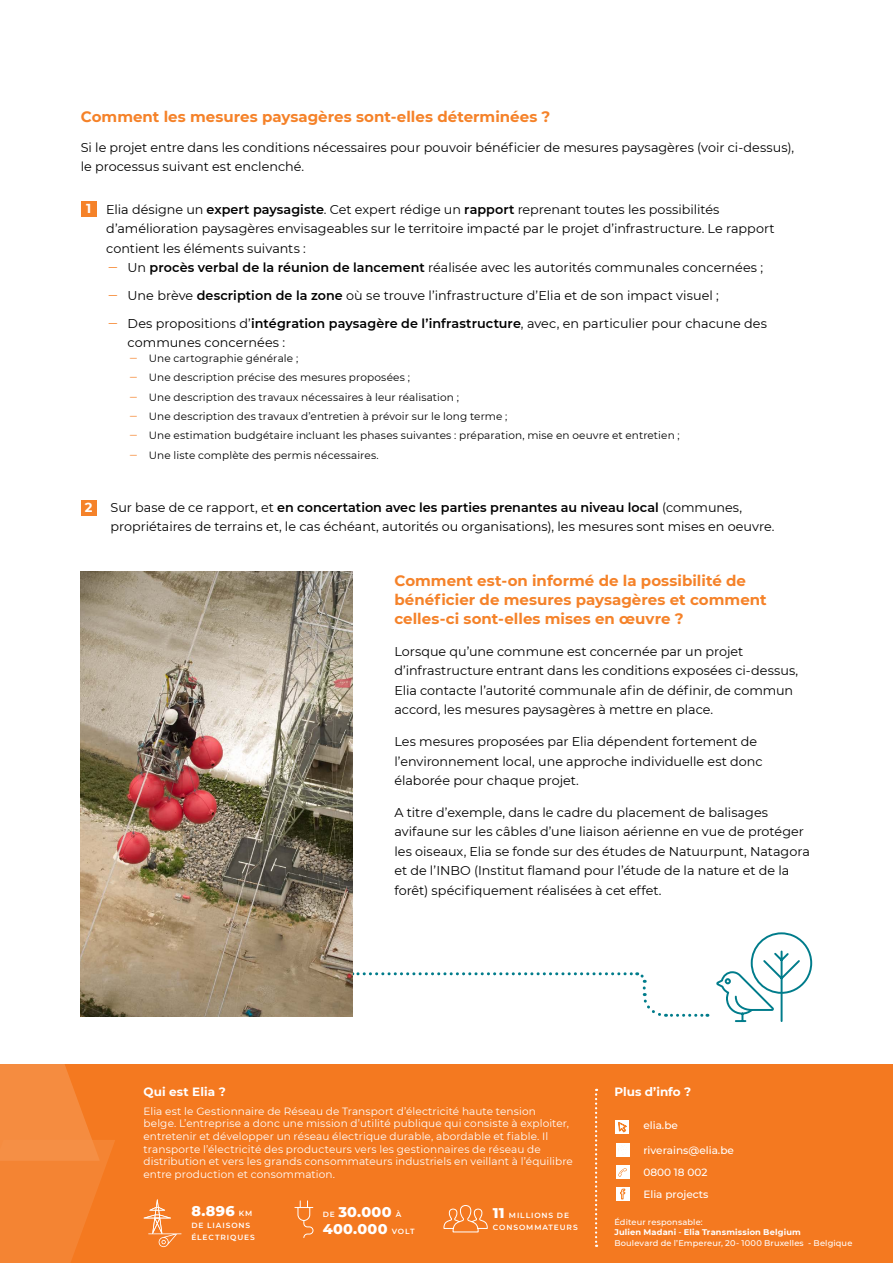
<style>
.page{position:relative;width:893px;height:1263px;background:#fff}
.page>*{position:absolute;margin:0;border:0;box-sizing:border-box;transform-origin:0 0}
.t1{font:700 15px/18.8px "Montserrat";letter-spacing:.005em;color:#f58229}
.t2{font:800 14.4px/17.2px "Montserrat";letter-spacing:.02em;color:#fff}
.t3{font:700 13.05px "Montserrat";color:#fff}
.t4{font:12.75px/19.4px "Montserrat";color:#000}
.t5{font:700 12px "Montserrat";letter-spacing:.01em;color:#fff}
.t6{font:10.5px/12.6px "Montserrat";letter-spacing:.01em;color:#fff}
.t7{font:10.5px/19.2px "Montserrat";letter-spacing:.01em;color:#000}
.t8{font:500 10.5px/22.8px "Montserrat";color:#fff}
.t9{font:500 8.25px/10.5px "Montserrat";letter-spacing:.015em;color:#fff}
.t10{font:600 7.5px/12px "Montserrat";letter-spacing:.12em;color:#fff}
.s1{font-weight:600}
.s2{color:#f58229}
.s3{font-weight:600;font-size:7.5px}
.s4{font-weight:800;font-size:14.4px}
.s5{font-weight:700}
</style>
<div class="page">
<div style="left:0;top:1064px;width:893px;height:199px;background:#f47920"></div>
<svg style="left:0;top:964px;width:115px;height:299px"></svg>
<svg style="left:595px;top:1089px;width:2px;height:158px"></svg>
<div style="left:616px;top:1143px;width:14px;height:14px;background:#fff"></div>
<div style="left:616px;top:1165px;width:14px;height:14px;background:#fff"></div>
<svg style="left:618px;top:1168px;width:9px;height:9px"></svg>
<div style="left:615px;top:1120px;width:14px;height:14px;background:#fff"></div>
<svg style="left:618px;top:1122px;width:8px;height:11px"></svg>
<div style="left:616px;top:1187px;width:14px;height:14px;background:#fff"></div>
<svg style="left:620px;top:1188px;width:5px;height:11px"></svg>
<svg style="left:144px;top:1199px;width:37px;height:48px"></svg>
<svg style="left:443px;top:1205px;width:45px;height:28px"></svg>
<svg style="left:294px;top:1200px;width:20px;height:38px"></svg>
<svg style="left:352px;top:972px;width:356px;height:45px"></svg>
<div style="left:81px;top:201px;width:15px;height:16px;background:#f58229"></div>
<div style="left:81px;top:500px;width:15px;height:16px;background:#f58229"></div>
<svg style="left:716px;top:932px;width:97px;height:91px"></svg>
<img style="left:81px;top:572px;width:271px;height:445px">
<p class="t1" style="left:81px;top:106px;width:471px">Comment les mesures paysagères sont-elles déterminées ?</p>
<p class="t4" style="left:81px;top:137px;width:715px">Si le projet entre dans les conditions nécessaires pour pouvoir bénéficier de mesures paysagères (voir ci-dessus), le processus suivant est enclenché.</p>
<p class="t4" style="left:106px;top:199px;width:670px">Elia désigne un <span class="s1">expert paysagiste</span>. Cet expert rédige un <span class="s1">rapport</span> reprenant toutes les possibilités d’amélioration paysagères envisageables sur le territoire impacté par le projet d’infrastructure. Le rapport contient les éléments suivants :<br><span class="s2">ݖ</span> Un <span class="s1">procès verbal de la réunion de lancement</span> réalisée avec les autorités communales concernées ;</p>
<p class="t4" style="left:108px;top:281px;width:660px;line-height:27.9px"><span class="s2">ݖ</span> Une brève <span class="s1">description de la zone</span> où se trouve l’infrastructure d’Elia et de son impact visuel ;<br><span class="s2">ݖ</span> Des propositions d’<span class="s1">intégration paysagère de l’infrastructure</span>, avec, en particulier pour chacune des</p>
<p class="t4" style="left:128px;top:333px;width:159px">communes concernées :</p>
<p class="t7" style="left:130px;top:348px;width:552px"><span class="s2">ݖ</span> Une cartographie générale ;<br><span class="s2">ݖ</span> Une description précise des mesures proposées ;<br><span class="s2">ݖ</span> Une description des travaux nécessaires à leur réalisation ;<br><span class="s2">ݖ</span> Une description des travaux d’entretien à prévoir sur le long terme ;<br><span class="s2">ݖ</span> Une estimation budgétaire incluant les phases suivantes : préparation, mise en oeuvre et entretien ; <span class="s2">ݖ</span> Une liste complète des permis nécessaires.</p>
<p class="t3" style="left:86px;top:199px;width:7px">1</p>
<p class="t3" style="left:85px;top:498px;width:9px">2</p>
<p class="t4" style="left:111px;top:497px;width:666px">Sur base de ce rapport, et <span class="s1">en concertation avec les parties prenantes au niveau local</span> (communes, propriétaires de terrains et, le cas échéant, autorités ou organisations), les mesures sont mises en oeuvre.</p>
<p class="t1" style="left:394px;top:571px;width:374px">Comment est-on informé de la possibilité de bénéficier de mesures paysagères et comment celles-ci sont-elles mises en œuvre ?</p>
<p class="t4" style="left:394px;top:641px;width:405px">Lorsque qu’une commune est concernée par un projet d’infrastructure entrant dans les conditions exposées ci-dessus, Elia contacte l’autorité communale afin de définir, de commun accord, les mesures paysagères à mettre en place.</p>
<p class="t4" style="left:394px;top:732px;width:370px">Les mesures proposées par Elia dépendent fortement de l’environnement local, une approche individuelle est donc élaborée pour chaque projet.</p>
<p class="t4" style="left:394px;top:802px;width:417px">A titre d’exemple, dans le cadre du placement de balisages avifaune sur les câbles d’une liaison aérienne en vue de protéger les oiseaux, Elia se fonde sur des études de Natuurpunt, Natagora et de l’INBO (Institut flamand pour l’étude de la nature et de la forêt) spécifiquement réalisées à cet effet.</p>
<p class="t5" style="left:144px;top:1083px;width:84px">Qui est Elia ?</p>
<p class="t6" style="left:144px;top:1104px;width:431px">Elia est le Gestionnaire de Réseau de Transport d’électricité haute tension<br>belge. L’entreprise a donc une mission d’utilité publique qui consiste à exploiter, entretenir et développer un réseau électrique durable, abordable et fiable. Il transporte l’électricité des producteurs vers les gestionnaires de réseau de distribution et vers les grands consommateurs industriels en veillant à l’équilibre entre production et consommation.</p>
<p class="t2" style="left:191px;top:1201px;width:63px">8.896 <span class="s3">KM</span></p>
<p class="t10" style="left:191px;top:1219px;width:65px">DE LIAISONS<br>ÉLECTRIQUES</p>
<p class="t2" style="left:323px;top:1202px;width:93px"><span class="s3">DE</span> 30.000 <span class="s3">À<br></span>400.000 <span class="s3">VOLT</span></p>
<p class="t10" style="left:493px;top:1209px;width:86px"><span class="s4">11</span> MILLIONS DE<br>CONSOMMATEURS</p>
<p class="t5" style="left:614px;top:1083px;width:78px">Plus d’info ?</p>
<p class="t8" style="left:643px;top:1113px;width:36px">elia.be</p>
<p class="t8" style="left:643px;top:1138px;width:92px">riverains@elia.be<br>0800 18 002</p>
<p class="t8" style="left:643px;top:1182px;width:67px">Elia projects</p>
<p class="t9" style="left:614px;top:1216px;width:239px">Éditeur responsable:<br><span class="s5">Julien Madani</span> - <span class="s5">Elia Transmission Belgium<br></span>Boulevard de l’Empereur, 20- 1000 Bruxelles - Belgique</p>
</div>
